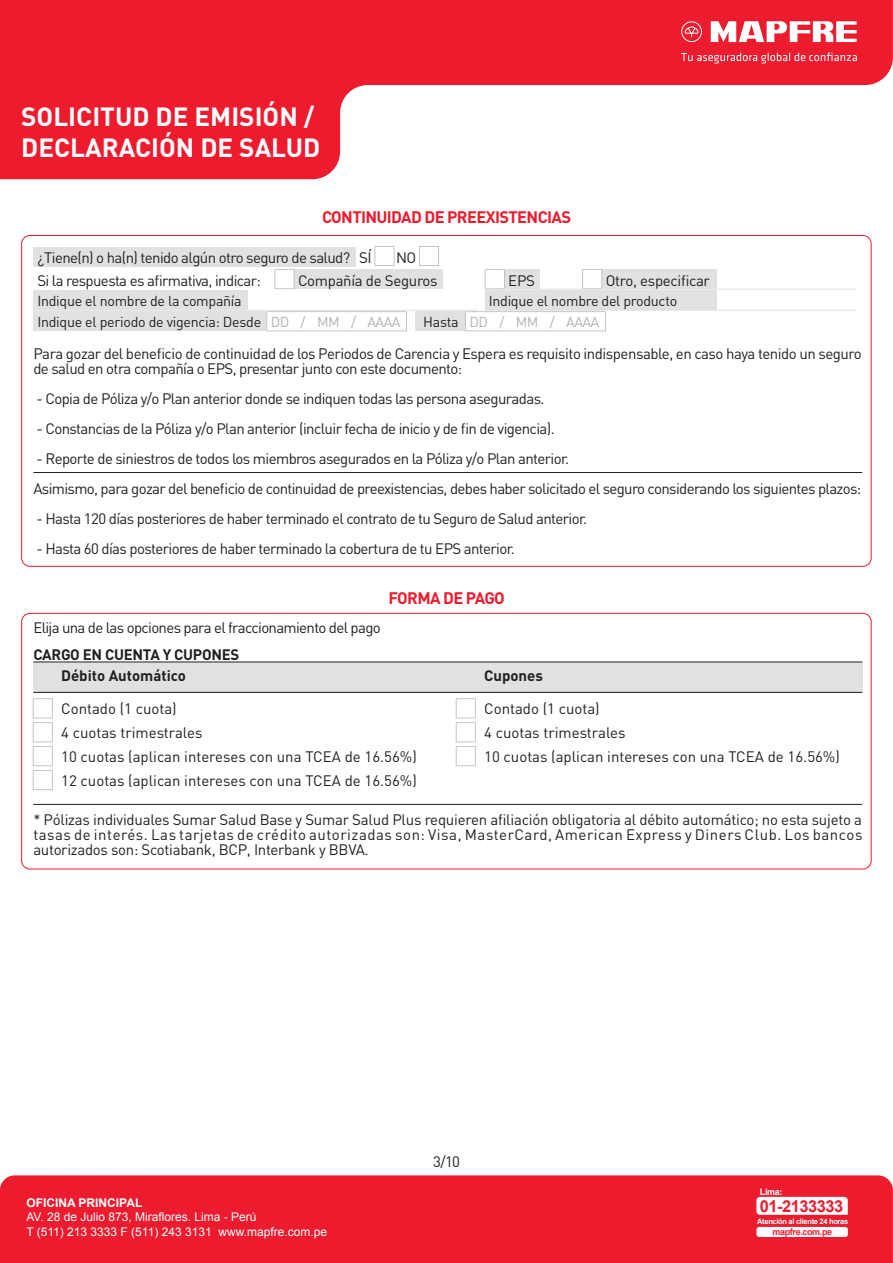
<style>
.page{position:relative;width:893px;height:1263px;background:#fff}
.page>*{position:absolute;margin:0;border:0;box-sizing:border-box;transform-origin:0 0}
.t1{font:700 25.95px/31.2px "DIN Pro";color:#fff}
.t2{font:700 16.5px "DIN Pro";letter-spacing:-.04em;color:#ed1b2e}
.t3{font:700 16.5px "Arial";letter-spacing:-.03em;color:#ed1b2e}
.t4{font:15px/15px "DIN Pro";letter-spacing:-.04em;color:#231f20}
.t5{font:15px/24px "DIN Pro";color:#231f20}
.t6{font:700 15px/21.5px "DIN Pro";letter-spacing:-.005em;color:#231f20}
.t7{font:15px "DIN Pro";letter-spacing:-.02em;color:#231f20}
.t8{font:14.25px "DIN Pro";letter-spacing:-.02em;color:#231f20}
.t9{font:14.25px "DIN Pro";letter-spacing:-.04em;color:#b1b4b6}
.t10{font:12px/14.4px "Arial";color:#fff}
.t11{font:700 12px "Arial";color:#fff}
.t12{font:700 9px "Arial";letter-spacing:-.04em;color:#ed1b2e}
.t13{font:700 9px "Arial";color:#fff}
.t14{font:700 7.5px "Arial";letter-spacing:-.04em;color:#fff}
.s1{color:#b1b4b6}
.s2{color:#231f20}
</style>
<div class="page">
<div style="left:0;top:1175px;width:893px;height:88px;background:#ed1b2e"></div>
<div style="left:756px;top:1227px;width:92px;height:10px;background:#fff;border-radius:3px"></div>
<svg style="left:756px;top:1197px;width:92px;height:18px"></svg>
<svg style="left:1px;top:0;width:892px;height:179px;fill:#ed1b2e"></svg>
<svg style="left:681px;top:52px;width:176px;height:12px;background:#f04757"></svg>
<svg style="left:681px;top:21px;width:176px;height:21px"></svg>
<div style="left:33px;top:247px;width:323px;height:20px;background:#e0e1e2"></div>
<div style="left:294px;top:269px;width:149px;height:20px;background:#e0e1e2"></div>
<svg style="left:274px;top:269px;width:20px;height:20px"></svg>
<div style="left:505px;top:269px;width:35px;height:20px;background:#e0e1e2"></div>
<svg style="left:485px;top:269px;width:20px;height:20px"></svg>
<div style="left:602px;top:269px;width:115px;height:20px;background:#e0e1e2"></div>
<svg style="left:582px;top:269px;width:20px;height:20px"></svg>
<hr style="left:33px;top:310px;width:445px;height:1px;background:#e0e1e2">
<div style="left:33px;top:290px;width:215px;height:20px;background:#e0e1e2"></div>
<hr style="left:485px;top:310px;width:372px;height:1px;background:#e0e1e2">
<hr style="left:485px;top:289px;width:372px;height:1px;background:#e0e1e2">
<div style="left:485px;top:290px;width:232px;height:20px;background:#e0e1e2"></div>
<svg style="left:375px;top:246px;width:19px;height:20px"></svg>
<svg style="left:419px;top:246px;width:20px;height:20px"></svg>
<div style="left:33px;top:311px;width:233px;height:20px;background:#e0e1e2"></div>
<svg style="left:266px;top:311px;width:141px;height:20px"></svg>
<div style="left:415px;top:311px;width:50px;height:20px;background:#e0e1e2"></div>
<svg style="left:465px;top:311px;width:141px;height:20px"></svg>
<hr style="left:33px;top:472px;width:829px;height:1px;background:#231f20">
<div style="left:33px;top:662px;width:829px;height:30px;background:#e0e1e2"></div>
<div style="left:21px;top:613px;width:850px;height:256px;border:1px solid #ed1b2e;border-radius:8px"></div>
<hr style="left:33px;top:804px;width:829px;height:1px;background:#231f20">
<hr style="left:33px;top:692px;width:829px;height:1px;background:#231f20">
<hr style="left:33px;top:662px;width:829px;height:1px;background:#231f20">
<svg style="left:33px;top:698px;width:20px;height:92px"></svg>
<svg style="left:456px;top:698px;width:20px;height:68px"></svg>
<svg style="left:0;top:0;width:1px;height:179px"></svg>
<h1 class="t1" style="left:21px;top:100px;width:301px">SOLICITUD DE EMISIÓN /<br>DECLARACIÓN DE SALUD</h1>
<p class="t2" style="left:322px;top:206px;width:250px">CONTINUIDAD DE PREEXISTENCIAS</p>
<p class="t4" style="left:37px;top:250px;width:336px">¿Tiene(n) o ha(n) tenido algún otro seguro de salud? SÍ</p>
<p class="t4" style="left:396px;top:250px;width:22px">NO</p>
<p class="t4" style="left:37px;top:272px;width:225px">Si la respuesta es afirmativa, indicar:</p>
<p class="t7" style="left:298px;top:270px;width:141px">Compañía de Seguros</p>
<p class="t4" style="left:508px;top:272px;width:28px">EPS</p>
<p class="t7" style="left:606px;top:270px;width:106px">Otro, especificar</p>
<p class="t8" style="left:37px;top:291px;width:206px">Indique el nombre de la compañía</p>
<p class="t8" style="left:489px;top:291px;width:190px">Indique el nombre del producto</p>
<p class="t8" style="left:37px;top:312px;width:365px">Indique el periodo de vigencia: Desde <span class="s1">DD / MM / AAAA</span></p>
<p class="t9" style="left:423px;top:312px;width:177px"><span class="s2">Hasta</span> DD / MM / AAAA</p>
<p class="t4" style="left:33px;top:345px;width:830px">Para gozar del beneficio de continuidad de los Periodos de Carencia y Espera es requisito indispensable, en caso haya tenido un seguro de salud en otra compañía o EPS, presentar junto con este documento:</p>
<p class="t4" style="left:37px;top:390px;width:510px">- Copia de Póliza y/o Plan anterior donde se indiquen todas las persona aseguradas.</p>
<p class="t4" style="left:37px;top:420px;width:520px">- Constancias de la Póliza y/o Plan anterior (incluir fecha de inicio y de fin de vigencia).</p>
<p class="t4" style="left:33px;top:443px;width:829px;line-height:30px">- Reporte de siniestros de todos los miembros asegurados en la Póliza y/o Plan anterior.<br>Asimismo, para gozar del beneficio de continuidad de preexistencias, debes haber solicitado el seguro considerando los siguientes plazos:</p>
<p class="t4" style="left:37px;top:510px;width:552px">- Hasta 120 días posteriores de haber terminado el contrato de tu Seguro de Salud anterior.</p>
<p class="t4" style="left:37px;top:540px;width:480px">- Hasta 60 días posteriores de haber terminado la cobertura de tu EPS anterior.</p>
<p class="t2" style="left:389px;top:587px;width:118px">FORMA DE PAGO</p>
<p class="t4" style="left:33px;top:619px;width:349px">Elija una de las opciones para el fraccionamiento del pago</p>
<p class="t6" style="left:61px;top:643px;width:180px;text-indent:-28px">CARGO EN CUENTA Y CUPONES<br>Débito Automático</p>
<p class="t5" style="left:61px;top:696px;width:357px">Contado (1 cuota)<br>4 cuotas trimestrales<br>10 cuotas (aplican intereses con una TCEA de 16.56%)<br>12 cuotas (aplican intereses con una TCEA de 16.56%)</p>
<p class="t6" style="left:484px;top:664px;width:60px">Cupones</p>
<p class="t5" style="left:484px;top:696px;width:357px">Contado (1 cuota)<br>4 cuotas trimestrales<br>10 cuotas (aplican intereses con una TCEA de 16.56%)</p>
<p class="t4" style="left:33px;top:811px;width:831px;text-align:justify">* Pólizas individuales Sumar Salud Base y Sumar Salud Plus requieren afiliación obligatoria al débito automático; no esta sujeto a tasas de interés. Las tarjetas de crédito autorizadas son: Visa, MasterCard, American Express y Diners Club. Los bancos autorizados son: Scotiabank, BCP, Interbank y BBVA.</p>
<p class="t4" style="left:433px;top:1154px;width:29px">3/10</p>
<p class="t13" style="left:760px;top:1186px;width:24px">Lima:</p>
<p class="t3" style="left:760px;top:1195px;width:85px">01-2133333</p>
<p class="t11" style="left:26px;top:1195px;width:117px">OFICINA PRINCIPAL</p>
<p class="t10" style="left:26px;top:1210px;width:302px">AV. 28 de Julio 873, Miraflores. Lima - Perú<br>T (511) 213 3333 F (511) 243 3131 www.mapfre.com.pe</p>
<p class="t14" style="left:757px;top:1216px;width:93px">Atención al cliente 24 horas</p>
<p class="t12" style="left:772px;top:1225px;width:61px">mapfre.com.pe</p>
</div>
